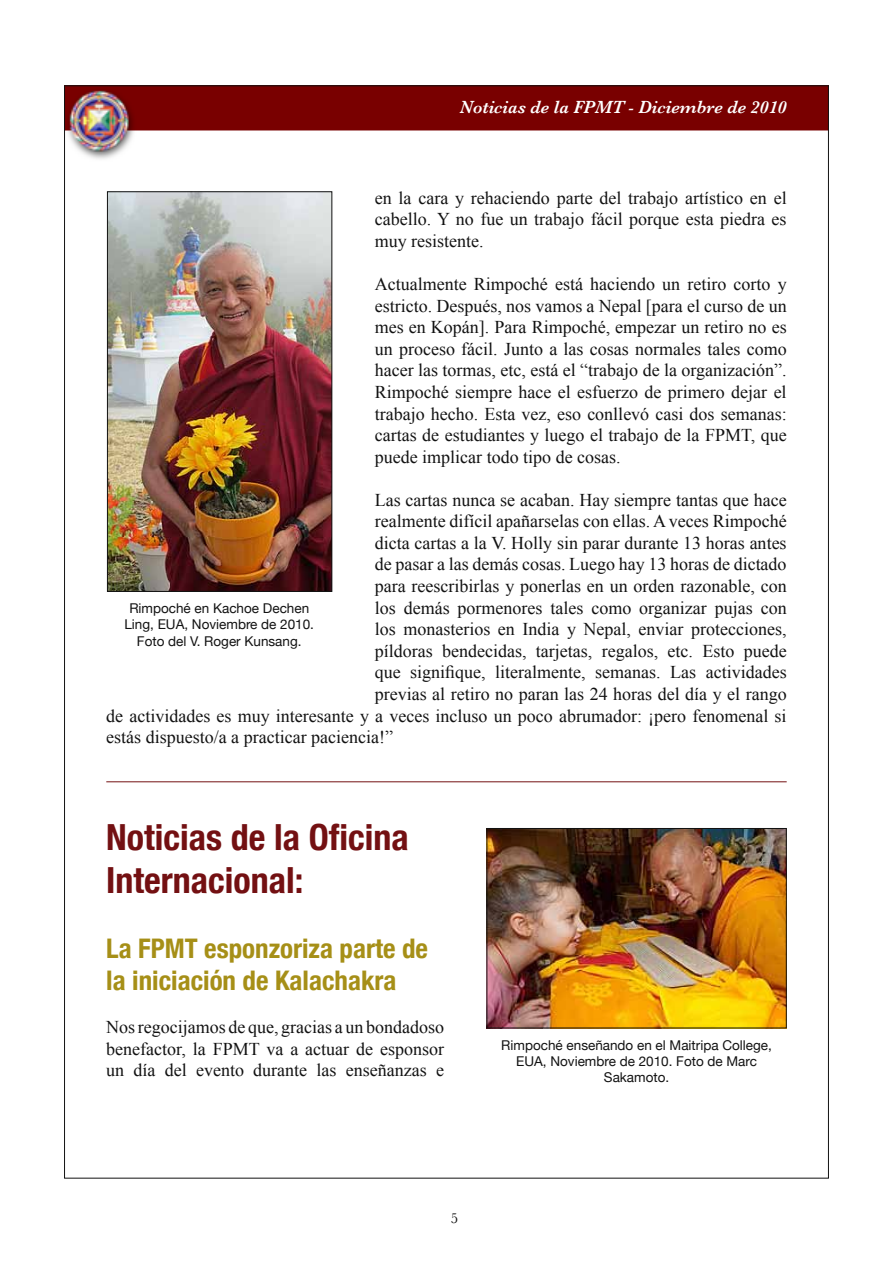
<style>
.page{position:relative;width:893px;height:1263px;background:#fff}
.page>*{position:absolute;margin:0;border:0;box-sizing:border-box;transform-origin:0 0}
.t1{font:700 condensed 36px/43.2px "Helvetica Neue";color:#731012}
.t2{font:700 condensed 27px/32.4px "Helvetica Neue";color:#a68f17}
.t3{font:18px/21.6px "Times New Roman";color:#121212;text-align:justify}
.t4{font:italic 600 18px "Baskerville";color:#fff}
.t5{font:15px "Baskerville";color:#121212}
.t6{font:13.5px/16.2px "Helvetica Neue";color:#121212;text-align:center}
</style>
<div class="page">
<img style="left:66px;top:87px;width:761px;height:72px">
<hr style="left:106px;top:781px;width:681px;height:1px;background:#731012">
<img style="left:109px;top:193px;width:221px;height:397px">
<div style="left:107px;top:191px;width:225px;height:401px;border:1px solid #121212"></div>
<img style="left:488px;top:830px;width:297px;height:196px">
<div style="left:486px;top:828px;width:301px;height:200px;border:1px solid #121212"></div>
<p class="t4" style="left:460px;top:97px;width:328px">Noticias de la FPMT - Diciembre de 2010</p>
<p class="t3" style="left:375px;top:187px;width:413px">en la cara y rehaciendo parte del trabajo artístico en el cabello. Y no fue un trabajo fácil porque esta piedra es muy resistente.</p>
<p class="t3" style="left:375px;top:273px;width:413px">Actualmente Rimpoché está haciendo un retiro corto y estricto. Después, nos vamos a Nepal [para el curso de un mes en Kopán]. Para Rimpoché, empezar un retiro no es un proceso fácil. Junto a las cosas normales tales como hacer las tormas, etc, está el “trabajo de la organización”.<br>Rimpoché siempre hace el esfuerzo de primero dejar el trabajo hecho. Esta vez, eso conllevó casi dos semanas: cartas de estudiantes y luego el trabajo de la FPMT, que puede implicar todo tipo de cosas.</p>
<p class="t3" style="left:375px;top:488px;width:413px">Las cartas nunca se acaban. Hay siempre tantas que hace</p>
<p class="t3" style="left:375px;top:510px;width:413px">realmente difícil apañarselas con ellas. A veces Rimpoché</p>
<p class="t3" style="left:375px;top:532px;width:413px">dicta cartas a la V. Holly sin parar durante 13 horas antes</p>
<p class="t3" style="left:375px;top:553px;width:413px">de pasar a las demás cosas. Luego hay 13 horas de dictado</p>
<p class="t3" style="left:375px;top:575px;width:413px">para reescribirlas y ponerlas en un orden razonable, con</p>
<p class="t3" style="left:375px;top:596px;width:413px">los demás pormenores tales como organizar pujas con</p>
<p class="t3" style="left:375px;top:618px;width:413px">los monasterios en India y Nepal, enviar protecciones,</p>
<p class="t3" style="left:375px;top:640px;width:413px">píldoras bendecidas, tarjetas, regalos, etc. Esto puede</p>
<p class="t3" style="left:375px;top:661px;width:413px">que signifique, literalmente, semanas. Las actividades</p>
<p class="t3" style="left:375px;top:683px;width:413px">previas al retiro no paran las 24 horas del día y el rango</p>
<p class="t3" style="left:106px;top:704px;width:682px">de actividades es muy interesante y a veces incluso un poco abrumador: ¡pero fenomenal si</p>
<p class="t3" style="left:106px;top:726px;width:288px">estás dispuesto/a a practicar paciencia!”</p>
<p class="t6" style="left:124px;top:600px;width:189px">Rimpoché en Kachoe Dechen<br>Ling, EUA, Noviembre de 2010.<br>Foto del V. Roger Kunsang.</p>
<h1 class="t1" style="left:106px;top:815px;width:304px">Noticias de la Oficina<br>Internacional:</h1>
<h2 class="t2" style="left:106px;top:931px;width:323px">La FPMT esponzoriza parte de la iniciación de Kalachakra</h2>
<p class="t3" style="left:106px;top:1016px;width:339px">Nos regocijamos de que, gracias a un bondadoso benefactor, la FPMT va a actuar de esponsor un día del evento durante las enseñanzas e</p>
<p class="t6" style="left:501px;top:1037px;width:272px">Rimpoché enseñando en el Maitripa College,<br>EUA, Noviembre de 2010. Foto de Marc<br>Sakamoto.</p>
<p class="t5" style="left:451px;top:1209px;width:9px">5</p>
</div>
